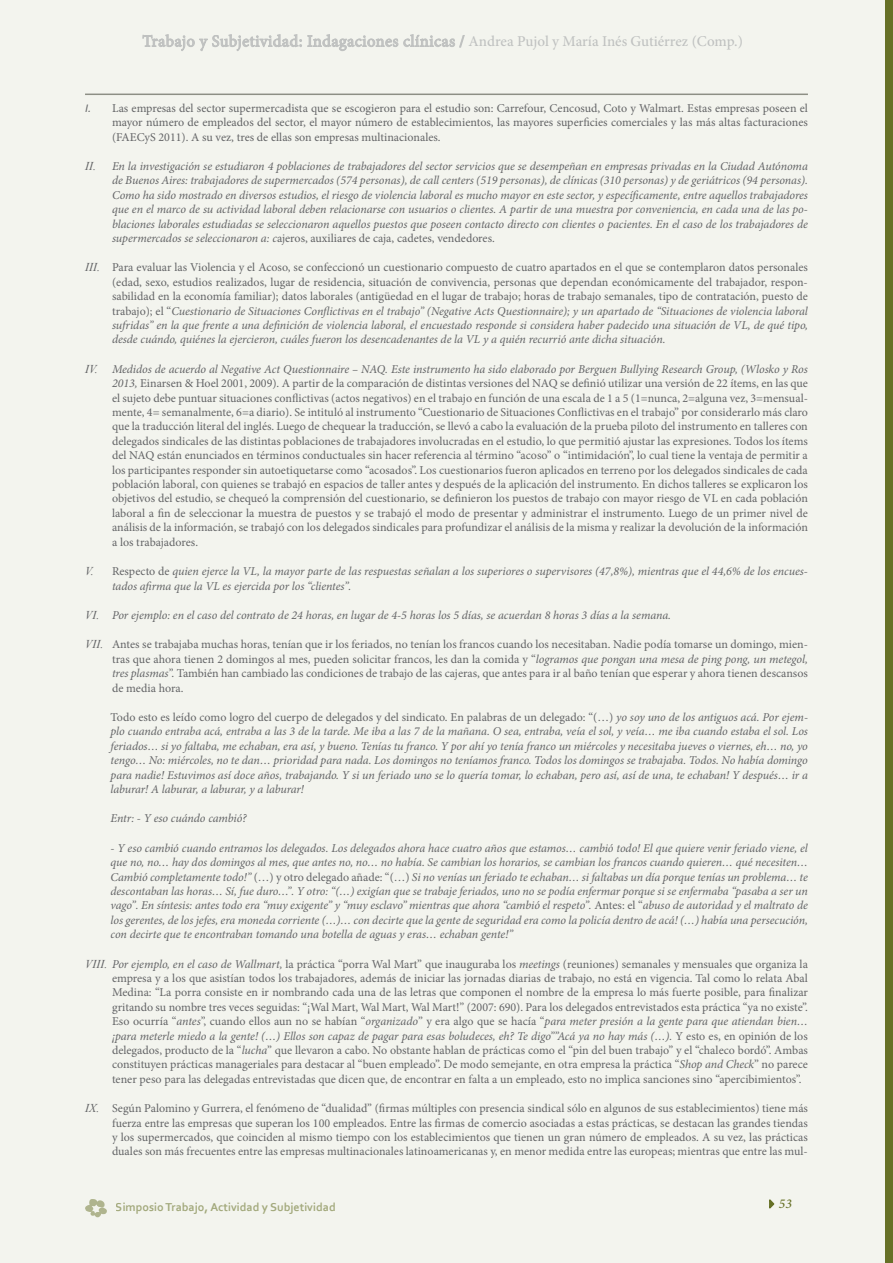
<style>
.page{position:relative;width:893px;height:1263px;background:#f3f4ee}
.page>*{position:absolute;margin:0;border:0;box-sizing:border-box;transform-origin:0 0}
.t1{font:italic 500 13.5px "Minion Pro";color:#667026}
.t2{font:12px/14.4px "Minion Pro";color:#636466;text-align:justify}
.t3{font:italic 12px/14.4px "Minion Pro";letter-spacing:-.005em;color:#636466;text-align:justify}
.t4{font:700 12px "Corbel";color:#667026}
.s1{font-family:"Calibri";font-style:italic}
.s2{font-family:"Times New Roman"}
.s3{font-style:normal}
.s4{font-family:"Times New Roman";font-style:italic}
.s5{font-style:italic}
</style>
<div class="page">
<svg style="left:142px;top:34px;width:323px;height:17px"></svg>
<svg style="left:769px;top:1199px;width:6px;height:10px"></svg>
<div style="left:885px;top:0;width:8px;height:1263px;background:#667026"></div>
<svg style="left:85px;top:1199px;width:22px;height:19px"></svg>
<hr style="left:85px;top:94px;width:723px;height:1px;background:#8d8f85">
<p class="t2" style="left:112px;top:101px;width:697px;text-indent:-27px"><span class="s1">I.</span> Las empresas del sector supermercadista que se escogieron para el estudio son: Carrefour, Cencosud, Coto y Walmart. Estas empresas poseen el mayor número de empleados del sector, el mayor número de establecimientos, las mayores superficies comerciales y las más altas facturaciones (FAECyS 2011). A su vez, tres de ellas son empresas multinacionales.</p>
<p class="t3" style="left:112px;top:159px;width:697px;text-indent:-27px"><span class="s2">II.</span> En la investigación se estudiaron 4 poblaciones de trabajadores del sector servicios que se desempeñan en empresas privadas en la Ciudad Autónoma de Buenos Aires: trabajadores de supermercados (574 personas), de call centers (519 personas), de clínicas (310 personas) y de geriátricos (94 personas).<br>Como ha sido mostrado en diversos estudios, el riesgo de violencia laboral es mucho mayor en este sector, y específicamente, entre aquellos trabajadores que en el marco de su actividad laboral deben relacionarse con usuarios o clientes. A partir de una muestra por conveniencia, en cada una de las po&shy;blaciones laborales estudiadas se seleccionaron aquellos puestos que poseen contacto directo con clientes o pacientes. En el caso de los trabajadores de supermercados se seleccionaron a: c<span class="s3">ajeros, auxiliares de caja, cadetes, vendedores.</span></p>
<p class="t2" style="left:112px;top:260px;width:697px;text-indent:-27px"><span class="s4">III.</span> Para evaluar las Violencia y el Acoso, se confeccionó un cuestionario compuesto de cuatro apartados en el que se contemplaron datos personales (edad, sexo, estudios realizados, lugar de residencia, situación de convivencia, personas que dependan económicamente del trabajador, respon&shy;sabilidad en la economía familiar); datos laborales (antigüedad en el lugar de trabajo; horas de trabajo semanales, tipo de contratación, puesto de trabajo); el “<span class="s5">Cuestionario de Situaciones Conflictivas en el trabajo” (Negative Acts Questionnaire); y un apartado de “Situaciones de violencia laboral sufridas” en la que frente a una definición de violencia laboral, el encuestado responde si considera haber padecido una situación de VL, de qué tipo, desde cuándo, quiénes la ejercieron, cuáles fueron los desencadenantes de la VL y a quién recurrió ante dicha situación.</span></p>
<p class="t2" style="left:112px;top:362px;width:697px;text-indent:-27px"><span class="s4">IV.</span> <span class="s5">Medidos de acuerdo al Negative Act Questionnaire – NAQ. Este instrumento ha sido elaborado por Berguen Bullying Research Group, (Wlosko y Ros 2013,</span> Einarsen &amp; Hoel 2001, 2009). A partir de la comparación de distintas versiones del NAQ se definió utilizar una versión de 22 ítems, en las que el sujeto debe puntuar situaciones conflictivas (actos negativos) en el trabajo en función de una escala de 1 a 5 (1=nunca, 2=alguna vez, 3=mensual&shy;mente, 4= semanalmente, 6=a diario). Se intituló al instrumento “Cuestionario de Situaciones Conflictivas en el trabajo” por considerarlo más claro que la traducción literal del inglés. Luego de chequear la traducción, se llevó a cabo la evaluación de la prueba piloto del instrumento en talleres con delegados sindicales de las distintas poblaciones de trabajadores involucradas en el estudio, lo que permitió ajustar las expresiones. Todos los ítems del NAQ están enunciados en términos conductuales sin hacer referencia al término “acoso” o “intimidación”, lo cual tiene la ventaja de permitir a los participantes responder sin autoetiquetarse como “acosados”. Los cuestionarios fueron aplicados en terreno por los delegados sindicales de cada población laboral, con quienes se trabajó en espacios de taller antes y después de la aplicación del instrumento. En dichos talleres se explicaron los objetivos del estudio, se chequeó la comprensión del cuestionario, se definieron los puestos de trabajo con mayor riesgo de VL en cada población laboral a fin de seleccionar la muestra de puestos y se trabajó el modo de presentar y administrar el instrumento. Luego de un primer nivel de análisis de la información, se trabajó con los delegados sindicales para profundizar el análisis de la misma y realizar la devolución de la información a los trabajadores.</p>
<p class="t3" style="left:112px;top:564px;width:697px;text-indent:-27px"><span class="s2">V.</span> <span class="s3">Respecto de</span> quien ejerce la VL, la mayor parte de las respuestas señalan a los superiores o supervisores (47,8%), mientras que el 44,6% de los encues&shy;tados afirma que la VL es ejercida por los “clientes”.</p>
<p class="t3" style="left:85px;top:608px;width:587px"><span class="s2">VI.</span> Por ejemplo: en el caso del contrato de 24 horas, en lugar de 4-5 horas los 5 días, se acuerdan 8 horas 3 días a la semana.</p>
<p class="t2" style="left:112px;top:637px;width:697px;text-indent:-27px"><span class="s4">VII.</span> Antes se trabajaba muchas horas, tenían que ir los feriados, no tenían los francos cuando los necesitaban. Nadie podía tomarse un domingo, mien&shy;tras que ahora tienen 2 domingos al mes, pueden solicitar francos, les dan la comida y “<span class="s5">logramos que pongan una mesa de ping pong, un metegol, tres plasmas</span>”. También han cambiado las condiciones de trabajo de las cajeras, que antes para ir al baño tenían que esperar y ahora tienen descansos de media hora.</p>
<p class="t3" style="left:111px;top:710px;width:699px"><span class="s3">Todo esto es leído como logro del cuerpo de delegados y del sindicato. En palabras de un delegado: “(…)</span> yo soy uno de los antiguos acá. Por ejem&shy;plo cuando entraba acá, entraba a las 3 de la tarde. Me iba a las 7 de la mañana. O sea, entraba, veía el sol, y veía… me iba cuando estaba el sol. Los feriados… si yo faltaba, me echaban, era así, y bueno. Tenías tu franco. Y por ahí yo tenía franco un miércoles y necesitaba jueves o viernes, eh… no, yo tengo… No: miércoles, no te dan… prioridad para nada. Los domingos no teníamos franco. Todos los domingos se trabajaba. Todos. No había domingo para nadie! Estuvimos así doce años, trabajando. Y si un feriado uno se lo quería tomar, lo echaban, pero así, así de una, te echaban! Y después… ir a laburar! A laburar, a laburar, y a laburar!</p>
<p class="t3" style="left:111px;top:811px;width:138px">Entr: - Y eso cuándo cambió?</p>
<p class="t3" style="left:111px;top:841px;width:699px">- Y eso cambió cuando entramos los delegados. Los delegados ahora hace cuatro años que estamos… cambió todo! El que quiere venir feriado viene, el que no, no… hay dos domingos al mes, que antes no, no… no había. Se cambian los horarios, se cambian los francos cuando quieren… qué necesiten… Cambió completamente todo!” <span class="s3">(…) y otro delegado añade: “(…)</span> Si no venías un feriado te echaban… si faltabas un día porque tenías un problema… te descontaban las horas… Sí, fue duro…”. Y otro: “(…) exigían que se trabaje feriados, uno no se podía enfermar porque si se enfermaba “pasaba a ser un vago”. En síntesis: antes todo era “muy exigente” y “muy esclavo” mientras que ahora “cambió el respeto”. <span class="s3">Antes: el “</span>abuso de autoridad y el maltrato de los gerentes, de los jefes, era moneda corriente (…)… con decirte que la gente de seguridad era como la policía dentro de acá! (…) había una persecución, con decirte que te encontraban tomando una botella de aguas y eras… echaban gente!”</p>
<p class="t2" style="left:112px;top:956px;width:697px;text-indent:-27px"><span class="s4">VIII.</span> <span class="s5">Por ejemplo, en el caso de Wallmart,</span> la práctica “porra Wal Mart” que inauguraba los <span class="s5">meetings</span> (reuniones) semanales y mensuales que organiza la empresa y a los que asistían todos los trabajadores, además de iniciar las jornadas diarias de trabajo, no está en vigencia. Tal como lo relata Abal Medina: “La porra consiste en ir nombrando cada una de las letras que componen el nombre de la empresa lo más fuerte posible, para finalizar gritando su nombre tres veces seguidas: “¡Wal Mart, Wal Mart, Wal Mart!” (2007: 690). Para los delegados entrevistados esta práctica “ya no existe”.<br>Eso ocurría “<span class="s5">antes</span>”, cuando ellos aun no se habían “<span class="s5">organizado</span>” y era algo que se hacía “<span class="s5">para meter presión a la gente para que atiendan bien… ¡para meterle miedo a la gente! (…) Ellos son capaz de pagar para esas boludeces, eh? Te digo””Acá ya no hay más (…).</span> Y esto es, en opinión de los delegados, producto de la “<span class="s5">lucha</span>” que llevaron a cabo. No obstante hablan de prácticas como el “pin del buen trabajo” y el “chaleco bordó”. Ambas constituyen prácticas manageriales para destacar al “buen empleado”. De modo semejante, en otra empresa la práctica “<span class="s5">Shop and Check</span>” no parece tener peso para las delegadas entrevistadas que dicen que, de encontrar en falta a un empleado, esto no implica sanciones sino “apercibimientos”.</p>
<p class="t2" style="left:112px;top:1101px;width:697px;text-indent:-27px"><span class="s4">IX.</span> Según Palomino y Gurrera, el fenómeno de “dualidad” (firmas múltiples con presencia sindical sólo en algunos de sus establecimientos) tiene más fuerza entre las empresas que superan los 100 empleados. Entre las firmas de comercio asociadas a estas prácticas, se destacan las grandes tiendas y los supermercados, que coinciden al mismo tiempo con los establecimientos que tienen un gran número de empleados. A su vez, las prácticas duales son más frecuentes entre las empresas multinacionales latinoamericanas y, en menor medida entre las europeas; mientras que entre las mul-</p>
<p class="t4" style="left:116px;top:1199px;width:222px">Simposio Trabajo, Actividad y Subjetividad</p>
<p class="t1" style="left:779px;top:1195px;width:15px">53</p>
</div>
